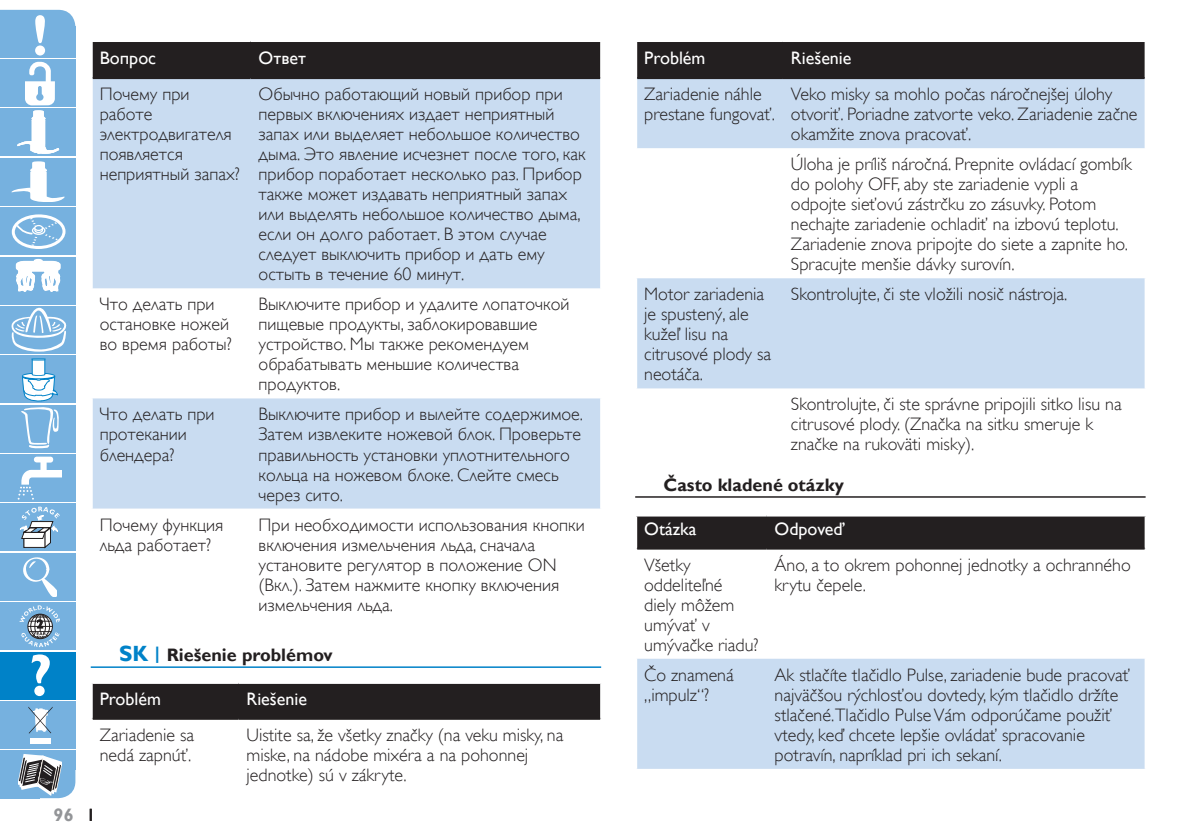
<style>
.page{position:relative;width:1191px;height:840px;background:#fff}
.page>*{position:absolute;margin:0;border:0;box-sizing:border-box;transform-origin:0 0}
.t1{font:18px/20px "Gill Sans Alt One WGL Light";color:#231f20}
.t2{font:18px "Gill Sans Alt One WGL";color:#fff}
.t3{font:700 18px "Gill Sans Alt One WGL";color:#231f20}
.t4{font:700 18px "Gill Sans Alt One WGL";color:#939598}
.s1{font-size:22px;color:#0082c8}
.s2{color:#0082c8}
</style>
<div class="page">
<svg style="left:90px;top:808px;width:2px;height:12px"></svg>
<div style="left:0;top:108px;width:75px;height:48px;background:#76b1df"></div>
<div style="left:0;top:355px;width:75px;height:48px;background:#76b1df"></div>
<div style="left:0;top:454px;width:75px;height:47px;background:#76b1df"></div>
<div style="left:0;top:404px;width:75px;height:48px;background:#76b1df"></div>
<div style="left:0;top:503px;width:75px;height:48px;background:#76b1df"></div>
<div style="left:0;top:552px;width:75px;height:48px;background:#76b1df"></div>
<div style="left:0;top:602px;width:75px;height:47px;background:#76b1df"></div>
<div style="left:0;top:651px;width:75px;height:48px;background:#0082c8"></div>
<div style="left:0;top:700px;width:75px;height:48px;background:#76b1df"></div>
<div style="left:0;top:306px;width:75px;height:47px;background:#76b1df"></div>
<div style="left:0;top:207px;width:75px;height:48px;background:#76b1df"></div>
<div style="left:0;top:158px;width:75px;height:47px;background:#76b1df"></div>
<svg style="left:18px;top:456px;width:44px;height:43px"></svg>
<svg style="left:20px;top:506px;width:39px;height:42px"></svg>
<svg style="left:23px;top:557px;width:33px;height:39px"></svg>
<svg style="left:19px;top:605px;width:40px;height:41px"></svg>
<svg style="left:32px;top:654px;width:18px;height:41px"></svg>
<svg style="left:0;top:750px;width:75px;height:47px;background:#80a3bf"></svg>
<svg style="left:12px;top:307px;width:54px;height:44px"></svg>
<svg style="left:12px;top:161px;width:53px;height:41px"></svg>
<svg style="left:0;top:10px;width:75px;height:144px"></svg>
<div style="left:12px;top:214px;width:54px;height:35px;border:3px solid #fff;border-radius:50%"></div>
<svg style="left:16px;top:218px;width:42px;height:28px"></svg>
<div style="left:30px;top:738px;width:21px;height:5px;background:#fff"></div>
<svg style="left:28px;top:706px;width:25px;height:27px"></svg>
<div style="left:0;top:256px;width:75px;height:48px;background:#76b1df"></div>
<svg style="left:16px;top:259px;width:45px;height:33px"></svg>
<svg style="left:21px;top:407px;width:38px;height:41px"></svg>
<svg style="left:22px;top:358px;width:36px;height:43px"></svg>
<hr style="left:91px;top:666px;width:510px;height:1px;background:#0082c8">
<div style="left:93px;top:42px;width:507px;height:35px;background:#231f20"></div>
<svg style="left:93px;top:79px;width:507px;height:429px;fill:#c9dcf1"></svg>
<hr style="left:93px;top:77px;width:157px;height:2px;background:#231f20">
<hr style="left:250px;top:77px;width:350px;height:2px;background:#231f20">
<div style="left:93px;top:683px;width:507px;height:34px;background:#231f20"></div>
<hr style="left:93px;top:717px;width:145px;height:2px;background:#231f20">
<hr style="left:238px;top:717px;width:362px;height:2px;background:#231f20">
<hr style="left:635px;top:496px;width:510px;height:1px;background:#231f20">
<div style="left:637px;top:42px;width:507px;height:35px;background:#231f20"></div>
<svg style="left:637px;top:79px;width:507px;height:309px;fill:#c9dcf1"></svg>
<hr style="left:637px;top:77px;width:146px;height:2px;background:#231f20">
<hr style="left:783px;top:77px;width:361px;height:2px;background:#231f20">
<div style="left:637px;top:516px;width:507px;height:31px;background:#231f20"></div>
<div style="left:637px;top:658px;width:507px;height:110px;background:#c9dcf1"></div>
<hr style="left:637px;top:547px;width:129px;height:2px;background:#231f20">
<hr style="left:766px;top:547px;width:378px;height:2px;background:#231f20">
<p class="t4" style="left:53px;top:802px;width:22px">96</p>
<p class="t2" style="left:100px;top:46px;width:58px">Вопрос</p>
<p class="t2" style="left:259px;top:46px;width:49px">Ответ</p>
<p class="t1" style="left:100px;top:84px;width:141px">Почему при работе электродвигателя появляется неприятный запах?</p>
<p class="t1" style="left:259px;top:84px;width:329px">Обычно работающий новый прибор при первых включениях издает неприятный запах или выделяет небольшое количество дыма. Это явление исчезнет после того, как прибор поработает несколько раз. Прибор также может издавать неприятный запах или выделять небольшое количество дыма, если он долго работает. В этом случае следует выключить прибор и дать ему остыть в течение 60 минут.</p>
<p class="t1" style="left:100px;top:294px;width:133px">Что делать при остановке ножей во время работы?</p>
<p class="t1" style="left:259px;top:294px;width:312px">Выключите прибор и удалите лопаточкой пищевые продукты, заблокировавшие устройство. Мы также рекомендуем обрабатывать меньшие количества продуктов.</p>
<p class="t1" style="left:100px;top:404px;width:116px">Что делать при протекании блендера?</p>
<p class="t1" style="left:259px;top:404px;width:326px">Выключите прибор и вылейте содержимое.<br>Затем извлеките ножевой блок. Проверьте правильность установки уплотнительного кольца на ножевом блоке. Слейте смесь через сито.</p>
<p class="t1" style="left:100px;top:514px;width:125px">Почему функция льда работает?</p>
<p class="t1" style="left:259px;top:514px;width:328px">При необходимости использования кнопки включения измельчения льда, сначала установите регулятор в положение ON (Вкл.). Затем нажмите кнопку включения измельчения льда.</p>
<p class="t3" style="left:119px;top:642px;width:215px"><span class="s1">SK</span> <span class="s2">|</span> Riešenie problémov</p>
<p class="t2" style="left:100px;top:686px;width:63px">Problém</p>
<p class="t2" style="left:246px;top:686px;width:62px">Riešenie</p>
<p class="t1" style="left:100px;top:724px;width:96px">Zariadenie sa nedá zapnúť.</p>
<p class="t1" style="left:246px;top:724px;width:318px">Uistite sa, že všetky značky (na veku misky, na miske, na nádobe mixéra a na pohonnej jednotke) sú v zákryte.</p>
<p class="t2" style="left:644px;top:46px;width:63px">Problém</p>
<p class="t2" style="left:791px;top:46px;width:62px">Riešenie</p>
<p class="t1" style="left:644px;top:84px;width:132px">Zariadenie náhle prestane fungovať.</p>
<p class="t1" style="left:791px;top:84px;width:348px">Veko misky sa mohlo počas náročnejšej úlohy otvoriť. Poriadne zatvorte veko. Zariadenie začne okamžite znova pracovať.</p>
<p class="t1" style="left:791px;top:154px;width:342px">Úloha je príliš náročná. Prepnite ovládací gombík do polohy OFF, aby ste zariadenie vypli a odpojte sieťovú zástrčku zo zásuvky. Potom nechajte zariadenie ochladiť na izbovú teplotu.<br>Zariadenie znova pripojte do siete a zapnite ho.<br>Spracujte menšie dávky surovín.</p>
<p class="t1" style="left:644px;top:284px;width:129px">Motor zariadenia je spustený, ale kužeľ lisu na citrusové plody sa neotáča.</p>
<p class="t1" style="left:791px;top:284px;width:278px">Skontrolujte, či ste vložili nosič nástroja.</p>
<p class="t1" style="left:791px;top:394px;width:332px">Skontrolujte, či ste správne pripojili sitko lisu na citrusové plody. (Značka na sitku smeruje k značke na rukoväti misky).</p>
<p class="t3" style="left:663px;top:472px;width:182px">Často kladené otázky</p>
<p class="t2" style="left:644px;top:516px;width:54px">Otázka</p>
<p class="t2" style="left:774px;top:516px;width:71px">Odpoveď</p>
<p class="t1" style="left:644px;top:554px;width:116px">Všetky oddeliteľné diely môžem umývať v umývačke riadu?</p>
<p class="t1" style="left:774px;top:554px;width:358px">Áno, a to okrem pohonnej jednotky a ochranného krytu čepele.</p>
<p class="t1" style="left:644px;top:664px;width:91px">Čo znamená „impulz“?</p>
<p class="t1" style="left:774px;top:664px;width:357px">Ak stlačíte tlačidlo Pulse, zariadenie bude pracovať najväčšou rýchlosťou dovtedy, kým tlačidlo držíte stlačené.Tlačidlo PulseVám odporúčame použiť vtedy, keď chcete lepšie ovládať spracovanie potravín, napríklad pri ich sekaní.</p>
</div>
